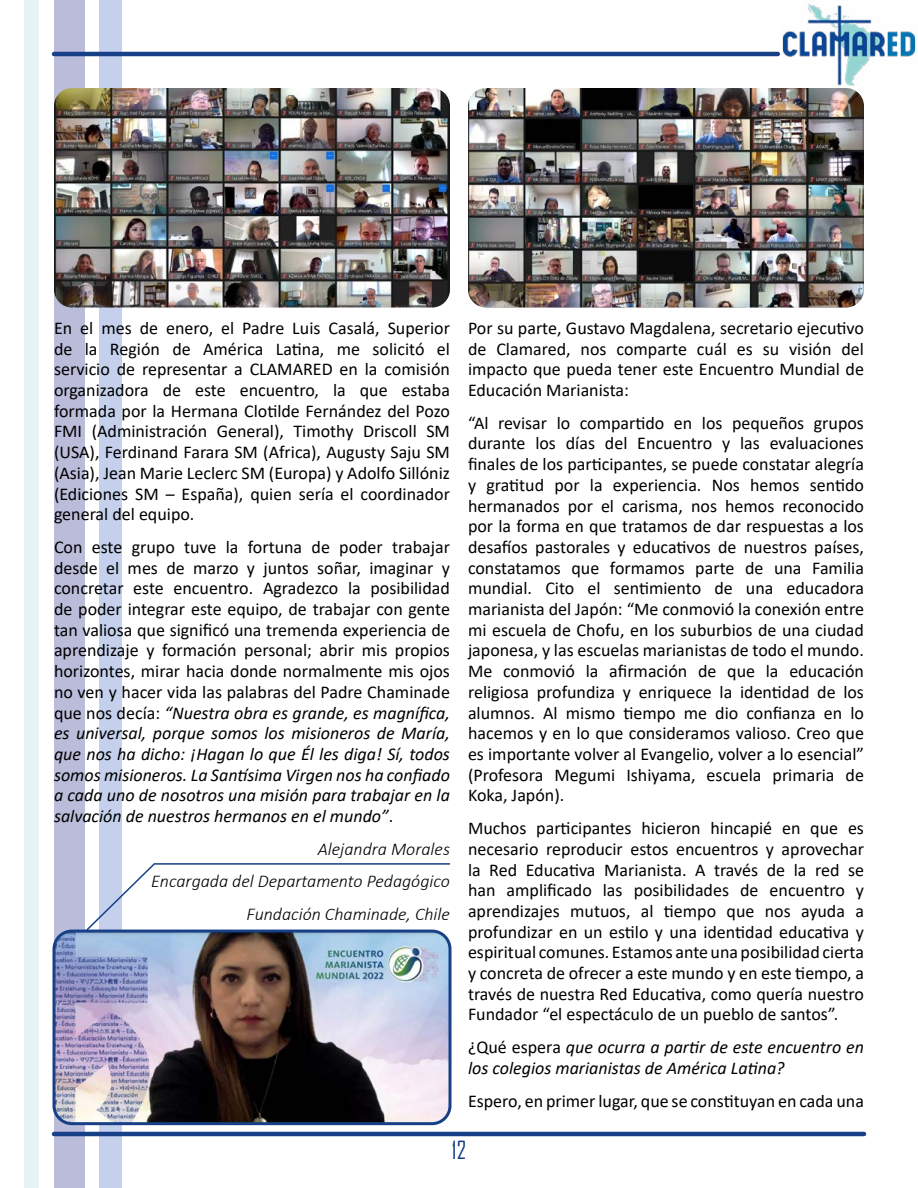
<style>
.page{position:relative;width:918px;height:1188px;background:#fff}
.page>*{position:absolute;margin:0;border:0;box-sizing:border-box;transform-origin:0 0}
.t1{font:24px "Agency FB";color:#174087}
.t2{font:18px/20.7px "Calibri";color:#000;text-align:justify}
.t3{font:italic 18px/20.7px "Calibri";color:#000}
.t4{font:italic 300 18px/32.7px "Calibri";color:#000;text-align:right}
.s1{font-style:italic}
.s2{font-style:normal}
</style>
<div class="page">
<div style="left:99px;top:0;width:23px;height:1188px;background:#c4d0ec"></div>
<div style="left:54px;top:0;width:30px;height:1188px;background:#babcda"></div>
<div style="left:24px;top:0;width:15px;height:1188px;background:#e7f4f4"></div>
<img style="left:782px;top:4px;width:134px;height:82px">
<hr style="left:54px;top:1132px;width:810px;height:4px;background:#174087">
<hr style="left:54px;top:52px;width:724px;height:4px;background:#174087">
<img style="left:56px;top:931px;width:392px;height:190px">
<div style="left:52px;top:930px;width:400px;height:195px;border:3px solid #174087;border-radius:18px"></div>
<img style="left:54px;top:88px;width:396px;height:220px">
<img style="left:468px;top:88px;width:396px;height:220px">
<svg style="left:85px;top:863px;width:365px;height:69px"></svg>
<p class="t2" style="left:54px;top:317px;width:398px">En el mes de enero, el Padre Luis Casalá, Superior de la Región de América Latina, me solicitó el servicio de representar a CLAMARED en la comisión organizadora de este encuentro, la que estaba formada por la Hermana Clotilde Fernández del Pozo FMI (Administración General), Timothy Driscoll SM (USA), Ferdinand Farara SM (Africa), Augusty Saju SM (Asia), Jean Marie Leclerc SM (Europa) y Adolfo Sillóniz (Ediciones SM – España), quien sería el coordinador general del equipo.</p>
<p class="t2" style="left:54px;top:536px;width:398px">Con este grupo tuve la fortuna de poder trabajar desde el mes de marzo y juntos soñar, imaginar y concretar este encuentro. Agradezco la posibilidad de poder integrar este equipo, de trabajar con gente tan valiosa que significó una tremenda experiencia de aprendizaje y formación personal; abrir mis propios horizontes, mirar hacia donde normalmente mis ojos no ven y hacer vida las palabras del Padre Chaminade que nos decía: <span class="s1">“Nuestra obra es grande, es magnífica, es universal, porque somos los misioneros de María, que nos ha dicho: ¡Hagan lo que Él les diga! Sí, todos somos misioneros. La Santísima Virgen nos ha confiado a cada uno de nosotros una misión para trabajar en la salvación de nuestros hermanos en el mundo”</span>.</p>
<p class="t4" style="left:151px;top:832px;width:300px">Alejandra Morales<br>Encargada del Departamento Pedagógico<br>Fundación Chaminade, Chile</p>
<p class="t2" style="left:468px;top:317px;width:397px">Por su parte, Gustavo Magdalena, secretario ejecutivo de Clamared, nos comparte cuál es su visión del impacto que pueda tener este Encuentro Mundial de Educación Marianista:</p>
<p class="t2" style="left:468px;top:412px;width:398px">“Al revisar lo compartido en los pequeños grupos durante los días del Encuentro y las evaluaciones finales de los participantes, se puede constatar alegría y gratitud por la experiencia. Nos hemos sentido hermanados por el carisma, nos hemos reconocido por la forma en que tratamos de dar respuestas a los desafíos pastorales y educativos de nuestros países, constatamos que formamos parte de una Familia mundial. Cito el sentimiento de una educadora marianista del Japón: “Me conmovió la conexión entre mi escuela de Chofu, en los suburbios de una ciudad japonesa, y las escuelas marianistas de todo el mundo.<br>Me conmovió la afirmación de que la educación religiosa profundiza y enriquece la identidad de los alumnos. Al mismo tiempo me dio confianza en lo hacemos y en lo que consideramos valioso. Creo que es importante volver al Evangelio, volver a lo esencial” (Profesora Megumi Ishiyama, escuela primaria de Koka, Japón).</p>
<p class="t2" style="left:468px;top:817px;width:398px">Muchos participantes hicieron hincapié en que es necesario reproducir estos encuentros y aprovechar la Red Educativa Marianista. A través de la red se han amplificado las posibilidades de encuentro y aprendizajes mutuos, al tiempo que nos ayuda a profundizar en un estilo y una identidad educativa y espiritual comunes. Estamos ante una posibilidad cierta y concreta de ofrecer a este mundo y en este tiempo, a través de nuestra Red Educativa, como quería nuestro Fundador “el espectáculo de un pueblo de santos”.</p>
<p class="t3" style="left:468px;top:1036px;width:398px"><span class="s2">¿Qué espera</span> que ocurra a partir de este encuentro en los colegios marianistas de América Latina?</p>
<p class="t2" style="left:468px;top:1090px;width:397px">Espero, en primer lugar, que se constituyan en cada una</p>
<h1 class="t1" style="left:452px;top:1136px;width:16px">12</h1>
</div>
